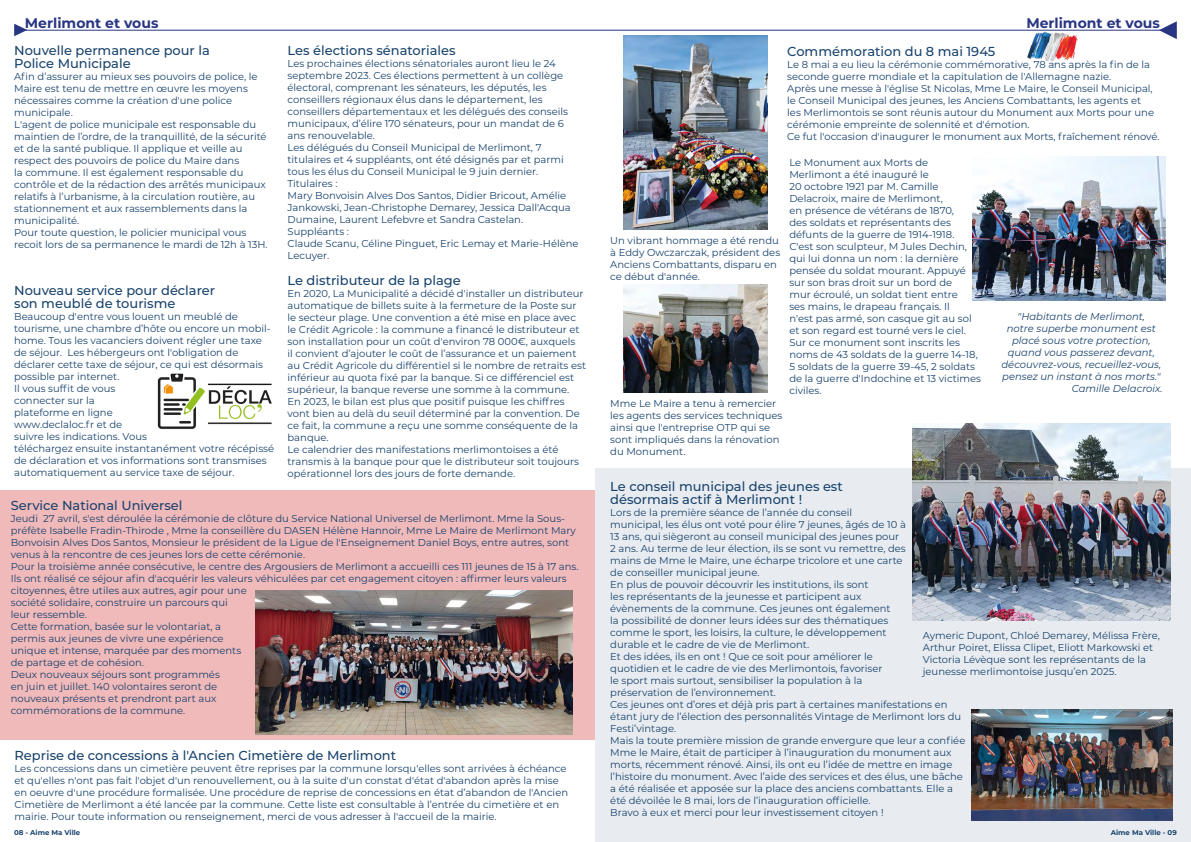
<style>
.page{position:relative;width:1191px;height:842px;background:#fff}
.page>*{position:absolute;margin:0;border:0;box-sizing:border-box;transform-origin:0 0}
.t1{font:700 14px "Montserrat";color:#283583}
.t2{font:500 13px/13px "Montserrat";color:#19436d}
.t3{font:10px/12px "Montserrat";color:#19436d}
.t4{font:italic 10px "Montserrat";color:#19436d}
.t5{font:700 7px "Montserrat";color:#19436d}
</style>
<div class="page">
<svg style="left:14px;top:24px;width:13px;height:12px"></svg>
<hr style="left:14px;top:30px;width:1162px;height:1px;background:#283583">
<svg style="left:1159px;top:21px;width:17px;height:18px"></svg>
<div style="left:0;top:490px;width:595px;height:250px;background:#f0b9ba"></div>
<div style="left:595px;top:468px;width:596px;height:374px;background:#e8ecf0"></div>
<img style="left:623px;top:285px;width:145px;height:108px">
<img style="left:157px;top:373px;width:115px;height:56px">
<img style="left:972px;top:157px;width:193px;height:143px">
<img style="left:912px;top:424px;width:258px;height:197px">
<img style="left:1027px;top:31px;width:51px;height:34px">
<img style="left:623px;top:35px;width:145px;height:195px">
<img style="left:971px;top:709px;width:201px;height:112px">
<img style="left:255px;top:591px;width:317px;height:144px">
<h1 class="t1" style="left:25px;top:13px;width:135px">Merlimont et vous</h1>
<h1 class="t1" style="left:1026px;top:13px;width:135px">Merlimont et vous</h1>
<h2 class="t2" style="left:14px;top:43px;width:197px">Nouvelle permanence pour la<br>Police Municipale</h2>
<p class="t3" style="left:14px;top:70px;width:255px">Afin d’assurer au mieux ses pouvoirs de police, le Maire est tenu de mettre en œuvre les moyens nécessaires comme la création d'une police municipale.<br>L'agent de police municipale est responsable du maintien de l’ordre, de la tranquillité, de la sécurité et de la santé publique. Il applique et veille au respect des pouvoirs de police du Maire dans<br>la commune. Il est également responsable du contrôle et de la rédaction des arrêtés municipaux relatifs à l’urbanisme, à la circulation routière, au stationnement et aux rassemblements dans la municipalité.<br>Pour toute question, le policier municipal vous recoit lors de sa permanence le mardi de 12h à 13H.</p>
<h2 class="t2" style="left:14px;top:283px;width:202px">Nouveau service pour déclarer son meublé de tourisme</h2>
<p class="t3" style="left:14px;top:310px;width:261px">Beaucoup d'entre vous louent un meublé de tourisme, une chambre d’hôte ou encore un mobil&shy;home. Tous les vacanciers doivent régler une taxe de séjour. Les hébergeurs ont l'obligation de déclarer cette taxe de séjour, ce qui est désormais possible par internet.<br>Il vous suffit de vous<br>connecter sur la<br>plateforme en ligne<br>www.declaloc.fr et de<br>suivre les indications. Vous<br>téléchargez ensuite instantanément votre récépissé de déclaration et vos informations sont transmises automatiquement au service taxe de séjour.</p>
<h2 class="t2" style="left:287px;top:43px;width:170px">Les élections sénatoriales</h2>
<p class="t3" style="left:287px;top:57px;width:292px">Les prochaines élections sénatoriales auront lieu le 24 septembre 2023. Ces élections permettent à un collège électoral, comprenant les sénateurs, les députés, les conseillers régionaux élus dans le département, les conseillers départementaux et les délégués des conseils municipaux, d’élire 170 sénateurs, pour un mandat de 6 ans renouvelable.<br>Les délégués du Conseil Municipal de Merlimont, 7 titulaires et 4 suppléants, ont été désignés par et parmi tous les élus du Conseil Municipal le 9 juin dernier.<br>Titulaires :<br>Mary Bonvoisin Alves Dos Santos, Didier Bricout, Amélie Jankowski, Jean-Christophe Demarey, Jessica Dall'Acqua Dumaine, Laurent Lefebvre et Sandra Castelan.<br>Suppléants :<br>Claude Scanu, Céline Pinguet, Eric Lemay et Marie-Hélène Lecuyer.</p>
<h2 class="t2" style="left:787px;top:44px;width:210px">Commémoration du 8 mai 1945</h2>
<p class="t3" style="left:787px;top:58px;width:374px">Le 8 mai a eu lieu la cérémonie commémorative, 78 ans après la fin de la seconde guerre mondiale et la capitulation de l'Allemagne nazie.<br>Après une messe à l'église St Nicolas, Mme Le Maire, le Conseil Municipal, le Conseil Municipal des jeunes, les Anciens Combattants, les agents et<br>les Merlimontois se sont réunis autour du Monument aux Morts pour une cérémonie empreinte de solennité et d'émotion.<br>Ce fut l'occasion d'inaugurer le monument aux Morts, fraîchement rénové.</p>
<p class="t3" style="left:789px;top:156px;width:193px">Le Monument aux Morts de<br>Merlimont a été inauguré le<br>20 octobre 1921 par M. Camille<br>Delacroix, maire de Merlimont,<br>en présence de vétérans de 1870,<br>des soldats et représentants des défunts de la guerre de 1914-1918.<br>C'est son sculpteur, M Jules Dechin, qui lui donna un nom : la dernière pensée du soldat mourant. Appuyé sur son bras droit sur un bord de<br>mur écroulé, un soldat tient entre<br>ses mains, le drapeau français. Il<br>n'est pas armé, son casque git au sol et son regard est tourné vers le ciel.<br>Sur ce monument sont inscrits les noms de 43 soldats de la guerre 14-18,<br>5 soldats de la guerre 39-45, 2 soldats de la guerre d'Indochine et 13 victimes civiles.</p>
<p class="t3" style="left:610px;top:234px;width:171px">Un vibrant hommage a été rendu à Eddy Owczarczak, président des<br>Anciens Combattants, disparu en ce début d'année.</p>
<h2 class="t2" style="left:287px;top:273px;width:175px">Le distributeur de la plage</h2>
<p class="t3" style="left:287px;top:287px;width:300px">En 2020, La Municipalité a décidé d'installer un distributeur automatique de billets suite à la fermeture de la Poste sur le secteur plage. Une convention a été mise en place avec le Crédit Agricole : la commune a financé le distributeur et son installation pour un coût d'environ 78 000€, auxquels<br>il convient d’ajouter le coût de l’assurance et un paiement au Crédit Agricole du différentiel si le nombre de retraits est inférieur au quota fixé par la banque. Si ce différenciel est supérieur, la banque reverse une somme à la commune.<br>En 2023, le bilan est plus que positif puisque les chiffres vont bien au delà du seuil déterminé par la convention. De ce fait, la commune a reçu une somme conséquente de la banque.<br>Le calendrier des manifestations merlimontoises a été transmis à la banque pour que le distributeur soit toujours opérationnel lors des jours de forte demande.</p>
<p class="t4" style="left:1017px;top:309px;width:129px">"Habitants de Merlimont,</p>
<p class="t4" style="left:1006px;top:321px;width:150px">notre superbe monument est</p>
<p class="t4" style="left:1012px;top:333px;width:140px">placé sous votre protection,</p>
<p class="t4" style="left:1007px;top:345px;width:149px">quand vous passerez devant,</p>
<p class="t4" style="left:1001px;top:357px;width:161px">découvrez-vous, recueillez-vous,</p>
<p class="t4" style="left:1002px;top:369px;width:160px">pensez un instant à nos morts."</p>
<p class="t4" style="left:1071px;top:381px;width:92px">Camille Delacroix.</p>
<p class="t3" style="left:610px;top:397px;width:174px">Mme Le Maire a tenu à remercier les agents des services techniques ainsi que l'entreprise OTP qui se sont impliqués dans la rénovation du Monument.</p>
<h2 class="t2" style="left:610px;top:479px;width:234px">Le conseil municipal des jeunes est désormais actif à Merlimont !</h2>
<p class="t3" style="left:610px;top:506px;width:356px">Lors de la première séance de l’année du conseil<br>municipal, les élus ont voté pour élire 7 jeunes, âgés de 10 à<br>13 ans, qui siègeront au conseil municipal des jeunes pour<br>2 ans. Au terme de leur élection, ils se sont vu remettre, des<br>mains de Mme le Maire, une écharpe tricolore et une carte<br>de conseiller municipal jeune.<br>En plus de pouvoir découvrir les institutions, ils sont<br>les représentants de la jeunesse et participent aux<br>évènements de la commune. Ces jeunes ont également<br>la possibilité de donner leurs idées sur des thématiques<br>comme le sport, les loisirs, la culture, le développement<br>durable et le cadre de vie de Merlimont.<br>Et des idées, ils en ont ! Que ce soit pour améliorer le<br>quotidien et le cadre de vie des Merlimontois, favoriser<br>le sport mais surtout, sensibiliser la population à la<br>préservation de l’environnement.<br>Ces jeunes ont d’ores et déjà pris part à certaines manifestations en étant jury de l’élection des personnalités Vintage de Merlimont lors du Festi’vintage.<br>Mais la toute première mission de grande envergure que leur a confiée Mme le Maire, était de participer à l’inauguration du monument aux morts, récemment rénové. Ainsi, ils ont eu l’idée de mettre en image l’histoire du monument. Avec l’aide des services et des élus, une bâche a été réalisée et apposée sur la place des anciens combattants. Elle a été dévoilée le 8 mai, lors de l’inauguration officielle.<br>Bravo à eux et merci pour leur investissement citoyen !</p>
<h2 class="t2" style="left:11px;top:498px;width:173px">Service National Universel</h2>
<p class="t3" style="left:11px;top:512px;width:569px">Jeudi 27 avril, s'est déroulée la cérémonie de clôture du Service National Universel de Merlimont. Mme la Sous&shy;préfète Isabelle Fradin-Thirode , Mme la conseillère du DASEN Hélène Hannoir, Mme Le Maire de Merlimont Mary Bonvoisin Alves Dos Santos, Monsieur le président de la Ligue de l'Enseignement Daniel Boys, entre autres, sont venus à la rencontre de ces jeunes lors de cette cérémonie.<br>Pour la troisième année consécutive, le centre des Argousiers de Merlimont a accueilli ces 111 jeunes de 15 à 17 ans.<br>Ils ont réalisé ce séjour afin d'acquérir les valeurs véhiculées par cet engagement citoyen : affirmer leurs valeurs citoyennes, être utiles aux autres, agir pour une<br>société solidaire, construire un parcours qui<br>leur ressemble.<br>Cette formation, basée sur le volontariat, a<br>permis aux jeunes de vivre une expérience<br>unique et intense, marquée par des moments<br>de partage et de cohésion.<br>Deux nouveaux séjours sont programmés<br>en juin et juillet. 140 volontaires seront de<br>nouveaux présents et prendront part aux<br>commémorations de la commune.</p>
<p class="t3" style="left:923px;top:629px;width:238px">Aymeric Dupont, Chloé Demarey, Mélissa Frère, Arthur Poiret, Elissa Clipet, Eliott Markowski et Victoria Lévèque sont les représentants de la jeunesse merlimontoise jusqu’en 2025.</p>
<h2 class="t2" style="left:15px;top:748px;width:383px">Reprise de concessions à l'Ancien Cimetière de Merlimont</h2>
<p class="t3" style="left:15px;top:762px;width:555px">Les concessions dans un cimetière peuvent être reprises par la commune lorsqu'elles sont arrivées à échéance et qu'elles n'ont pas fait l'objet d'un renouvellement, ou à la suite d'un constat d'état d'abandon après la mise en oeuvre d'une procédure formalisée. Une procédure de reprise de concessions en état d’abandon de l'Ancien Cimetière de Merlimont a été lancée par la commune. Cette liste est consultable à l’entrée du cimetière et en mairie. Pour toute information ou renseignement, merci de vous adresser à l'accueil de la mairie.</p>
<p class="t5" style="left:14px;top:827px;width:68px">08 - Aime Ma Ville</p>
<p class="t5" style="left:1110px;top:827px;width:68px">Aime Ma Ville - 09</p>
</div>
